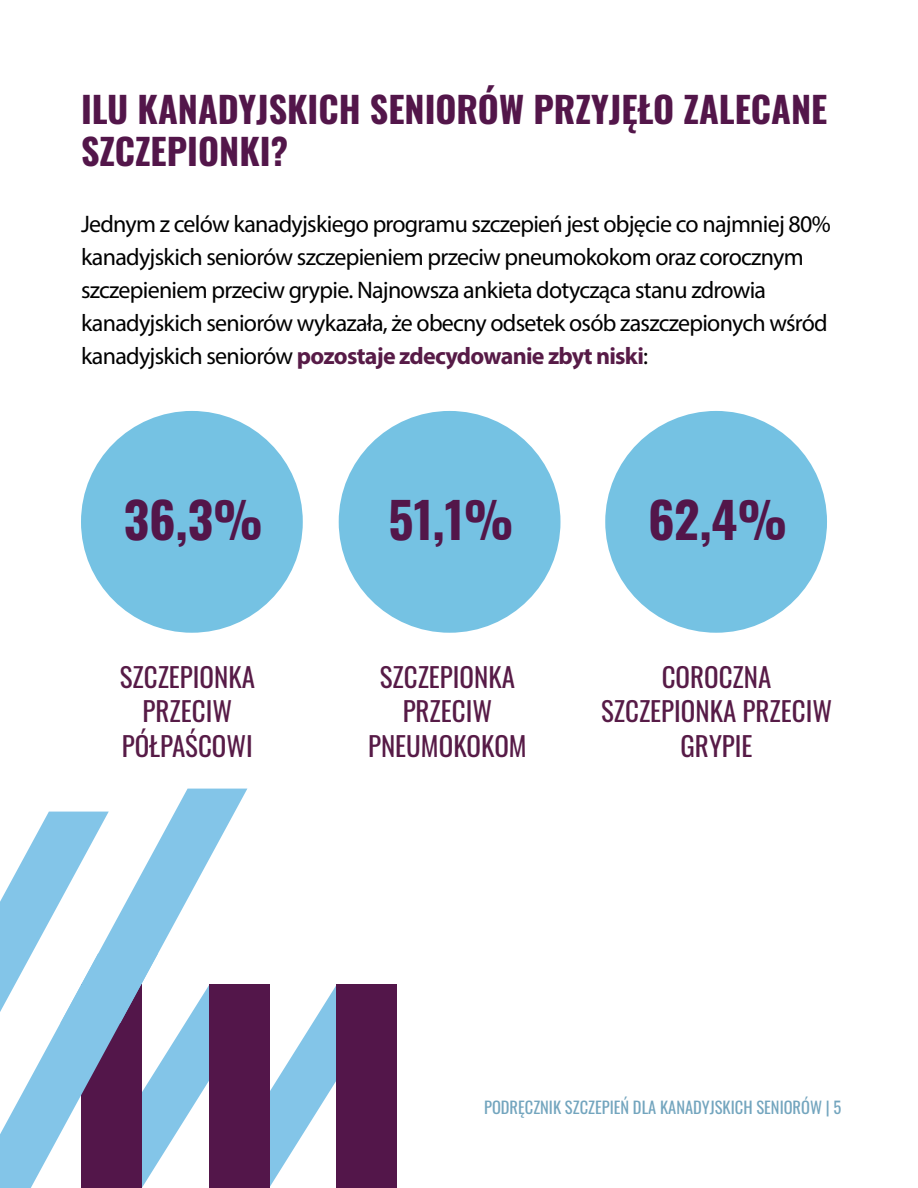
<style>
.page{position:relative;width:918px;height:1188px;background:#fff}
.page>*{position:absolute;margin:0;border:0;box-sizing:border-box;transform-origin:0 0}
.t1{font:49.5px "Oswald";color:#53164a}
.t2{font:36px/42px "Oswald";color:#53164a}
.t3{font:27px/34.5px "Oswald";color:#571b47;text-align:center}
.t4{font:24px/33px "Myriad Pro";letter-spacing:-.03em;color:#000}
.t5{font:16.5px "Oswald";color:#73a5be}
.s1{font-weight:700;color:#571b47}
</style>
<div class="page">
<svg style="left:0;top:812px;width:396px;height:376px"></svg>
<svg style="left:60px;top:789px;width:187px;height:234px"></svg>
<div style="left:81px;top:411px;width:222px;height:222px;background:#75c2e3;border-radius:50%"></div>
<div style="left:339px;top:411px;width:221px;height:222px;background:#75c2e3;border-radius:50%"></div>
<div style="left:605px;top:411px;width:222px;height:222px;background:#75c2e3;border-radius:50%"></div>
<h2 class="t2" style="left:81px;top:85px;width:748px">ILU KANADYJSKICH SENIORÓW PRZYJĘŁO ZALECANE<br>SZCZEPIONKI?</h2>
<p class="t4" style="left:81px;top:207px;width:751px">Jednym z celów kanadyjskiego programu szczepień jest objęcie co najmniej 80% kanadyjskich seniorów szczepieniem przeciw pneumokokom oraz corocznym szczepieniem przeciw grypie. Najnowsza ankieta dotycząca stanu zdrowia kanadyjskich seniorów wykazała, że obecny odsetek osób zaszczepionych wśród kanadyjskich seniorów <span class="s1">pozostaje zdecydowanie zbyt niski</span>:</p>
<h1 class="t1" style="left:124px;top:476px;width:141px">36,3%</h1>
<h1 class="t1" style="left:388px;top:476px;width:127px">51,1%</h1>
<h1 class="t1" style="left:648px;top:476px;width:141px">62,4%</h1>
<p class="t3" style="left:120px;top:657px;width:137px">SZCZEPIONKA<br>PRZECIW<br>PÓŁPAŚCOWI</p>
<p class="t3" style="left:368px;top:657px;width:160px">SZCZEPIONKA<br>PRZECIW<br>PNEUMOKOKOM</p>
<p class="t3" style="left:601px;top:657px;width:232px">COROCZNA<br>SZCZEPIONKA PRZECIW<br>GRYPIE</p>
<p class="t5" style="left:484px;top:1092px;width:359px">PODRĘCZNIK SZCZEPIEŃ DLA KANADYJSKICH SENIORÓW | 5</p>
</div>
